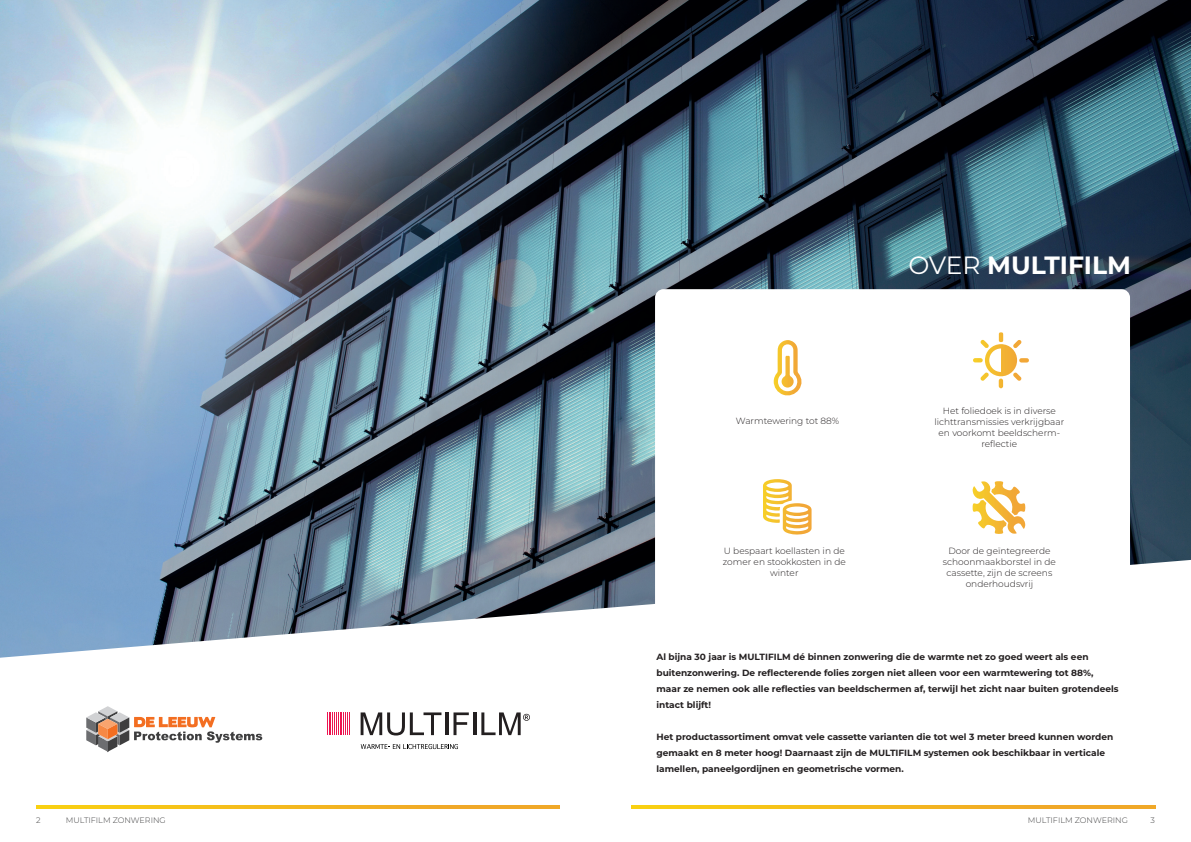
<style>
.page{position:relative;width:1191px;height:842px;background:#fff}
.page>*{position:absolute;margin:0;border:0;box-sizing:border-box;transform-origin:0 0}
.t1{font:700 25px "Montserrat";color:#fff}
.Aufzählungen{font:700 9px/16px "Montserrat";color:#231f20}
.Seitenüberschrift{font:300 9px/11px "Montserrat";color:#231f20;text-align:center}
.t2{font:300 8px "Montserrat";color:#3e3e3f}
.s1{font-weight:400}
</style>
<div class="page">
<img style="left:0;top:0;width:1191px;height:658px">
<div style="left:655px;top:289px;width:475px;height:347px;background:#fff;border-radius:9px"></div>
<svg style="left:86px;top:706px;width:176px;height:46px"></svg>
<svg style="left:327px;top:712px;width:23px;height:23px"></svg>
<svg style="left:360px;top:712px;width:81px;height:23px"></svg>
<hr style="left:445px;top:712px;width:3px;height:23px;background:#231f20">
<svg style="left:453px;top:712px;width:16px;height:23px"></svg>
<hr style="left:473px;top:712px;width:3px;height:23px;background:#231f20">
<svg style="left:481px;top:712px;width:49px;height:23px"></svg>
<svg style="left:361px;top:744px;width:97px;height:5px"></svg>
<svg style="left:631px;top:806px;width:524px;height:3px"></svg>
<svg style="left:36px;top:806px;width:523px;height:3px"></svg>
<svg style="left:972px;top:481px;width:53px;height:53px"></svg>
<svg style="left:763px;top:479px;width:48px;height:56px"></svg>
<svg style="left:773px;top:340px;width:29px;height:56px"></svg>
<svg style="left:973px;top:332px;width:56px;height:56px"></svg>
<p class="t1" style="left:908px;top:247px;width:224px"><span class="s1">OVER</span> MULTIFILM</p>
<p class="Seitenüberschrift" style="left:736px;top:415px;width:105px">Warmtewering tot 88%</p>
<p class="Seitenüberschrift" style="left:934px;top:405px;width:131px">Het foliedoek is in diverse lichttransmissies verkrijgbaar en voorkomt beeldscherm&shy;reflectie</p>
<p class="Seitenüberschrift" style="left:723px;top:545px;width:125px">U bespaart koellasten in de zomer en stookkosten in de winter</p>
<p class="Seitenüberschrift" style="left:943px;top:545px;width:114px">Door de geïntegreerde schoonmaakborstel in de cassette, zijn de screens onderhoudsvrij</p>
<p class="Aufzählungen" style="left:656px;top:648px;width:463px">Al bijna 30 jaar is MULTIFILM dé binnen zonwering die de warmte net zo goed weert als een buitenzonwering. De reflecterende folies zorgen niet alleen voor een warmtewering tot 88%, maar ze nemen ook alle reflecties van beeldschermen af, terwijl het zicht naar buiten grotendeels intact blijft!</p>
<p class="Aufzählungen" style="left:656px;top:728px;width:458px">Het productassortiment omvat vele cassette varianten die tot wel 3 meter breed kunnen worden gemaakt en 8 meter hoog! Daarnaast zijn de MULTIFILM systemen ook beschikbaar in verticale lamellen, paneelgordijnen en geometrische vormen.</p>
<p class="t2" style="left:36px;top:815px;width:6px">2</p>
<p class="t2" style="left:66px;top:815px;width:101px">MULTIFILM ZONWERING</p>
<p class="t2" style="left:1028px;top:815px;width:101px">MULTIFILM ZONWERING</p>
<p class="t2" style="left:1150px;top:815px;width:6px">3</p>
</div>
